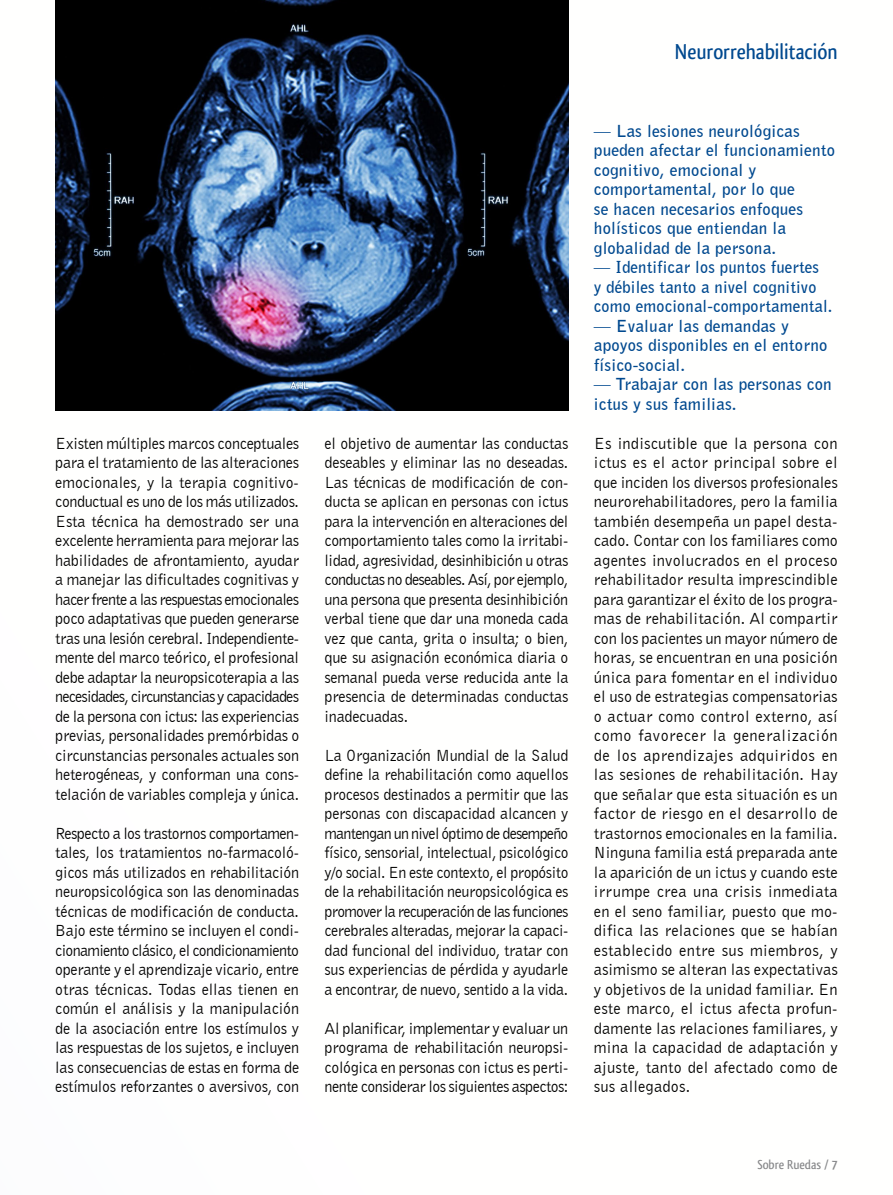
<style>
.page{position:relative;width:893px;height:1195px;background:#fff}
.page>*{position:absolute;margin:0;border:0;box-sizing:border-box;transform-origin:0 0}
.t1{font:500 22.5px "Qlassik";color:#00498f}
.t2{font:16.5px/19.5px "Bell Gothic BT";letter-spacing:-.015em;color:#000;text-align:justify}
.t3{font:700 16.5px/19.5px "Bell Gothic BT";letter-spacing:.015em;color:#00498f}
.t4{font:500 13.5px "Qlassik";color:#87888a}
.s1{font-weight:700}
</style>
<div class="page">
<img style="left:55px;top:0;width:513px;height:411px">
<h1 class="t1" style="left:675px;top:38px;width:164px">Neurorrehabilitación</h1>
<p class="t2" style="left:55px;top:433px;width:245px">Existen múltiples marcos conceptuales para el tratamiento de las alteraciones emocionales, y la terapia cognitivo&shy;conductual es uno de los más utilizados.<br>Esta técnica ha demostrado ser una excelente herramienta para mejorar las habilidades de afrontamiento, ayudar a manejar las dificultades cognitivas y hacer frente a las respuestas emocionales poco adaptativas que pueden generarse tras una lesión cerebral. Independiente&shy;mente del marco teórico, el profesional debe adaptar la neuropsicoterapia a las necesidades, circunstancias y capacidades de la persona con ictus: las experiencias previas, personalidades premórbidas o circunstancias personales actuales son heterogéneas, y conforman una cons&shy;telación de variables compleja y única.</p>
<p class="t2" style="left:55px;top:823px;width:245px">Respecto a los trastornos comportamen&shy;tales, los tratamientos no-farmacoló&shy;gicos más utilizados en rehabilitación neuropsicológica son las denominadas técnicas de modificación de conducta.<br>Bajo este término se incluyen el condi&shy;cionamiento clásico, el condicionamiento operante y el aprendizaje vicario, entre otras técnicas. Todas ellas tienen en común el análisis y la manipulación de la asociación entre los estímulos y las respuestas de los sujetos, e incluyen las consecuencias de estas en forma de estímulos reforzantes o aversivos, con</p>
<p class="t2" style="left:325px;top:433px;width:245px">el objetivo de aumentar las conductas deseables y eliminar las no deseadas.<br>Las técnicas de modificación de con&shy;ducta se aplican en personas con ictus para la intervención en alteraciones del comportamiento tales como la irritabi&shy;lidad, agresividad, desinhibición u otras conductas no deseables. Así, por ejemplo, una persona que presenta desinhibición verbal tiene que dar una moneda cada vez que canta, grita o insulta; o bien, que su asignación económica diaria o semanal pueda verse reducida ante la presencia de determinadas conductas inadecuadas.</p>
<p class="t2" style="left:325px;top:745px;width:245px">La Organización Mundial de la Salud define la rehabilitación como aquellos procesos destinados a permitir que las personas con discapacidad alcancen y mantengan un nivel óptimo de desempeño físico, sensorial, intelectual, psicológico y/o social. En este contexto, el propósito de la rehabilitación neuropsicológica es promover la recuperación de las funciones cerebrales alteradas, mejorar la capaci&shy;dad funcional del individuo, tratar con sus experiencias de pérdida y ayudarle a encontrar, de nuevo, sentido a la vida.</p>
<p class="t2" style="left:325px;top:1018px;width:245px">Al planificar, implementar y evaluar un programa de rehabilitación neuropsi&shy;cológica en personas con ictus es perti&shy;nente considerar los siguientes aspectos:</p>
<p class="t3" style="left:594px;top:120px;width:243px">— Las lesiones neurológicas pueden afectar el funcionamiento cognitivo, emocional y comportamental, por lo que<br>se hacen necesarios enfoques holísticos que entiendan la globalidad de la persona.</p>
<p class="t3" style="left:594px;top:257px;width:240px">— I dentificar los puntos fuertes<br>y débiles tanto a nivel cognitivo como emocional-comportamental.</p>
<p class="t3" style="left:594px;top:315px;width:235px">— Evaluar las demandas y apoyos disponibles en el entorno físico-social.</p>
<p class="t3" style="left:594px;top:374px;width:239px">— Trabajar con las personas con ictus y sus familias.</p>
<p class="t2" style="left:594px;top:433px;width:245px">Es indiscutible que la persona con ictus es el actor principal sobre el que inciden los diversos profesionales neurorehabilitadores, pero la familia también desempeña un papel desta&shy;cado. Contar con los familiares como agentes involucrados en el proceso rehabilitador resulta imprescindible para garantizar el éxito de los progra&shy;mas de rehabilitación. Al compartir con los pacientes un mayor número de horas, se encuentran en una posición única para fomentar en el individuo el uso de estrategias compensatorias o actuar como control externo, así como favorecer la generalización de los aprendizajes adquiridos en las sesiones de rehabilitación. Hay que señalar que esta situación es un factor de riesgo en el desarrollo de trastornos emocionales en la familia.<br>Ninguna familia está preparada ante la aparición de un ictus y cuando este irrumpe crea una crisis inmediata en el seno familiar, puesto que mo&shy;difica las relaciones que se habían establecido entre sus miembros, y asimismo se alteran las expectativas y objetivos de la unidad familiar. En este marco, el ictus afecta profun&shy;damente las relaciones familiares, y mina la capacidad de adaptación y ajuste, tanto del afectado como de sus allegados.</p>
<p class="t4" style="left:757px;top:1157px;width:82px">Sobre Ruedas / <span class="s1">7</span></p>
</div>
